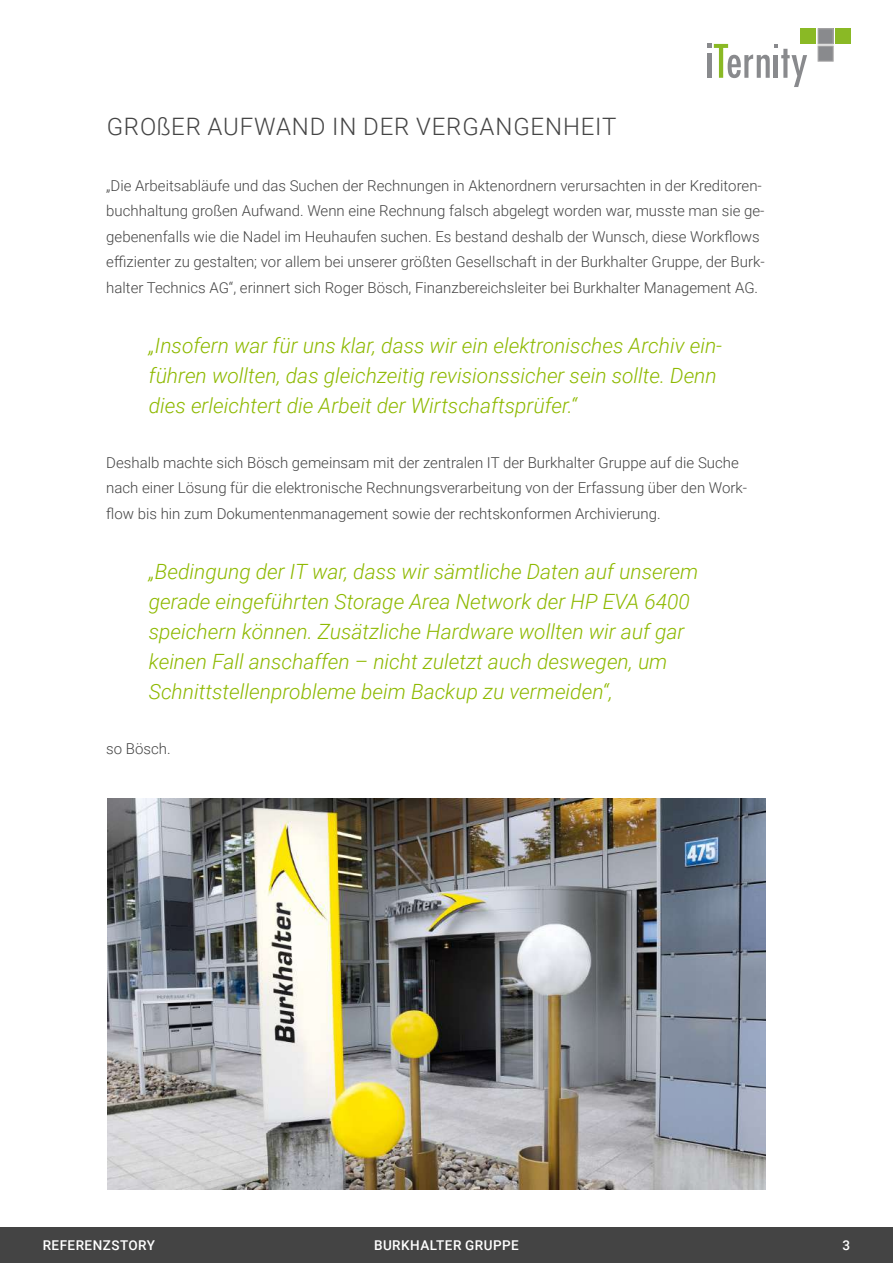
<style>
.page{position:relative;width:893px;height:1263px;background:#fff}
.page>*{position:absolute;margin:0;border:0;box-sizing:border-box;transform-origin:0 0}
.t1{font:300 24px "Roboto";letter-spacing:.035em;color:#444}
.t2{font:italic 300 21px/30px "Roboto";color:#8eb900}
.t3{font:300 15px/25.5px "Roboto";color:#444}
.t4{font:500 13.5px "Roboto";letter-spacing:.035em;color:#fff}
</style>
<div class="page">
<div style="left:0;top:1228px;width:893px;height:35px;background:#444"></div>
<svg style="left:708px;top:44px;width:99px;height:43px"></svg>
<div style="left:818px;top:29px;width:15px;height:15px;background:#898a8d"></div>
<div style="left:818px;top:29px;width:15px;height:15px;border:1px solid #acabab"></div>
<div style="left:801px;top:29px;width:15px;height:15px;background:#8ab925"></div>
<div style="left:835px;top:29px;width:15px;height:15px;background:#8ab925"></div>
<div style="left:818px;top:46px;width:15px;height:15px;background:#898a8d;border:1px solid #acabab"></div>
<img style="left:108px;top:799px;width:657px;height:390px">
<h1 class="t1" style="left:107px;top:110px;width:511px">GROßER AUFWAND IN DER VERGANGENHEIT</h1>
<p class="t3" style="left:106px;top:172px;width:660px">„Die Arbeitsabläufe und das Suchen der Rechnungen in Aktenordnern verursachten in der Kreditoren&shy;buchhaltung großen Aufwand. Wenn eine Rechnung falsch abgelegt worden war, musste man sie ge&shy;gebenenfalls wie die Nadel im Heuhaufen suchen. Es bestand deshalb der Wunsch, diese Workflows effizienter zu gestalten; vor allem bei unserer größten Gesellschaft in der Burkhalter Gruppe, der Burk&shy;halter Technics AG“, erinnert sich Roger Bösch, Finanzbereichsleiter bei Burkhalter Management AG.</p>
<h2 class="t2" style="left:149px;top:329px;width:575px">„Insofern war für uns klar, dass wir ein elektronisches Archiv ein&shy;führen wollten, das gleichzeitig revisionssicher sein sollte. Denn dies erleichtert die Arbeit der Wirtschaftsprüfer.“</h2>
<p class="t3" style="left:106px;top:449px;width:642px">Deshalb machte sich Bösch gemeinsam mit der zentralen IT der Burkhalter Gruppe auf die Suche nach einer Lösung für die elektronische Rechnungsverarbeitung von der Erfassung über den Work&shy;flow bis hin zum Dokumentenmanagement sowie der rechtskonformen Archivierung.</p>
<p class="t2" style="left:149px;top:555px;width:551px">„Bedingung der IT war, dass wir sämtliche Daten auf unserem gerade eingeführten Storage Area Network der HP EVA 6400 speichern können. Zusätzliche Hardware wollten wir auf gar keinen Fall anschaffen – nicht zuletzt auch deswegen, um Schnittstellenprobleme beim Backup zu vermeiden“,</p>
<p class="t3" style="left:106px;top:735px;width:66px">so Bösch.</p>
<p class="t4" style="left:43px;top:1235px;width:114px">REFERENZSTORY</p>
<p class="t4" style="left:374px;top:1235px;width:146px">BURKHALTER GRUPPE</p>
<p class="t4" style="left:842px;top:1235px;width:9px">3</p>
</div>
